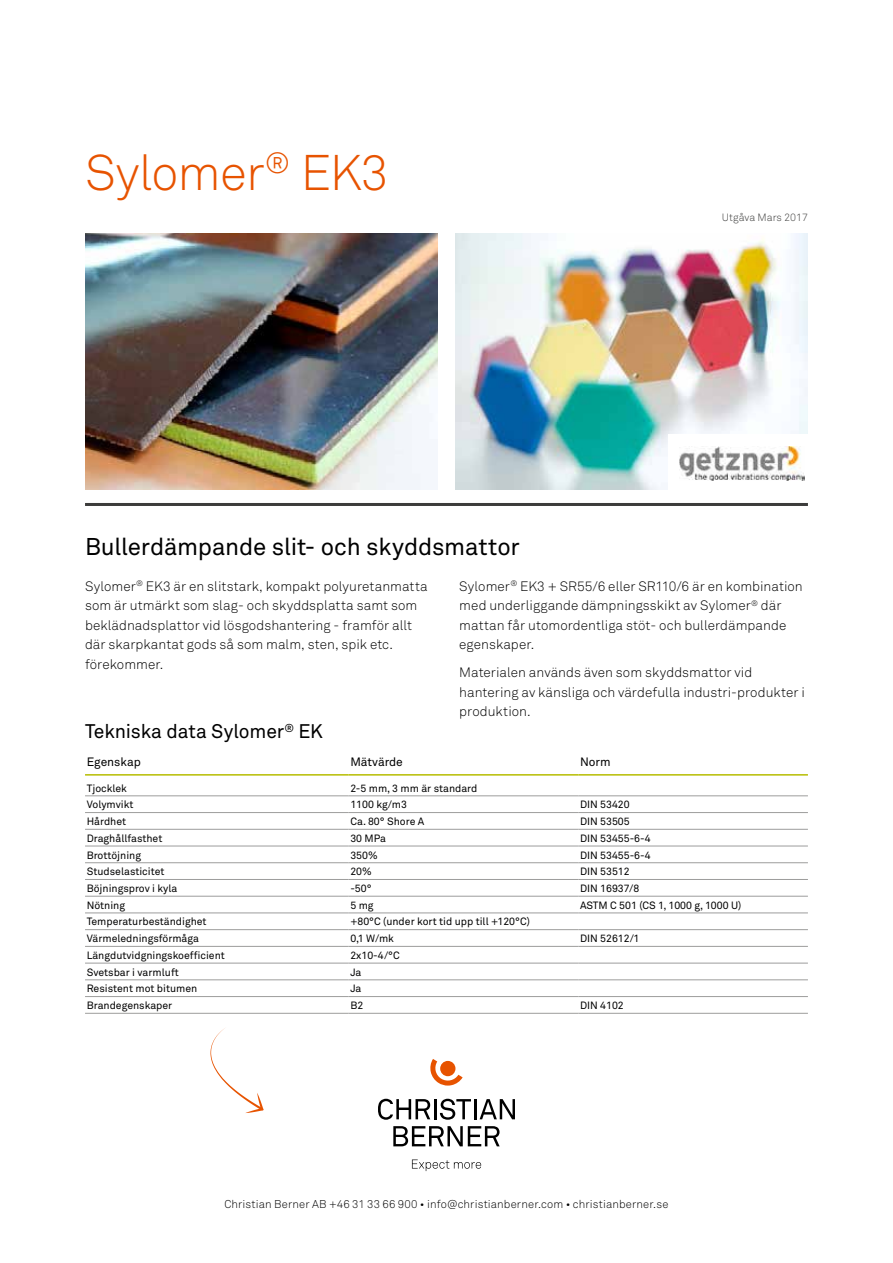
<style>
.page{position:relative;width:893px;height:1263px;background:#fff}
.page>*{position:absolute;margin:0;border:0;box-sizing:border-box;transform-origin:0 0}
.t1{font:49.5px "Akkurat Light Pro";letter-spacing:-.02em;color:#e75300}
.t2{font:24px "Akkurat Pro";letter-spacing:-.01em;color:#000}
.t3{font:19.5px "Akkurat Pro";letter-spacing:-.005em;color:#000}
.t4{font:13.5px/19.5px "Akkurat Light Pro";letter-spacing:.005em;color:#000}
.t5{font:12px "Akkurat Pro";color:#000}
.t6{font:11.25px "Akkurat Light Pro";letter-spacing:.015em;color:#000}
.t7{font:10.5px "Akkurat Pro";color:#000}
.t8{font:10.5px "Akkurat Light Pro";color:#3c3c3b}
</style>
<div class="page">
<svg style="left:412px;top:1159px;width:69px;height:12px"></svg>
<svg style="left:430px;top:1059px;width:33px;height:26px"></svg>
<svg style="left:378px;top:1099px;width:52px;height:21px"></svg>
<hr style="left:434px;top:1099px;width:2px;height:20px;background:#000">
<svg style="left:440px;top:1099px;width:31px;height:21px"></svg>
<hr style="left:474px;top:1099px;width:3px;height:20px;background:#000">
<svg style="left:480px;top:1099px;width:35px;height:20px"></svg>
<svg style="left:393px;top:1126px;width:107px;height:20px"></svg>
<hr style="left:85px;top:503px;width:723px;height:3px;background:#3c3c3b">
<img style="left:85px;top:234px;width:353px;height:255px">
<img style="left:455px;top:234px;width:353px;height:255px">
<svg style="left:210px;top:1028px;width:54px;height:85px"></svg>
<hr style="left:85px;top:795px;width:264px;height:1px;background:#9d9d9c">
<hr style="left:349px;top:795px;width:229px;height:1px;background:#9d9d9c">
<hr style="left:578px;top:795px;width:230px;height:1px;background:#9d9d9c">
<hr style="left:85px;top:812px;width:264px;height:1px;background:#9d9d9c">
<hr style="left:349px;top:812px;width:229px;height:1px;background:#9d9d9c">
<hr style="left:578px;top:812px;width:230px;height:1px;background:#9d9d9c">
<hr style="left:85px;top:829px;width:264px;height:1px;background:#9d9d9c">
<hr style="left:349px;top:829px;width:229px;height:1px;background:#9d9d9c">
<hr style="left:578px;top:829px;width:230px;height:1px;background:#9d9d9c">
<hr style="left:85px;top:846px;width:264px;height:1px;background:#9d9d9c">
<hr style="left:349px;top:846px;width:229px;height:1px;background:#9d9d9c">
<hr style="left:578px;top:846px;width:230px;height:1px;background:#9d9d9c">
<hr style="left:85px;top:862px;width:264px;height:1px;background:#9d9d9c">
<hr style="left:349px;top:862px;width:229px;height:1px;background:#9d9d9c">
<hr style="left:578px;top:862px;width:230px;height:1px;background:#9d9d9c">
<hr style="left:85px;top:879px;width:264px;height:1px;background:#9d9d9c">
<hr style="left:349px;top:879px;width:229px;height:1px;background:#9d9d9c">
<hr style="left:578px;top:879px;width:230px;height:1px;background:#9d9d9c">
<hr style="left:85px;top:896px;width:264px;height:1px;background:#9d9d9c">
<hr style="left:349px;top:896px;width:229px;height:1px;background:#9d9d9c">
<hr style="left:578px;top:896px;width:230px;height:1px;background:#9d9d9c">
<hr style="left:85px;top:913px;width:264px;height:1px;background:#9d9d9c">
<hr style="left:349px;top:913px;width:229px;height:1px;background:#9d9d9c">
<hr style="left:578px;top:913px;width:230px;height:1px;background:#9d9d9c">
<hr style="left:85px;top:929px;width:264px;height:1px;background:#9d9d9c">
<hr style="left:349px;top:929px;width:229px;height:1px;background:#9d9d9c">
<hr style="left:578px;top:929px;width:230px;height:1px;background:#9d9d9c">
<hr style="left:85px;top:946px;width:264px;height:1px;background:#9d9d9c">
<hr style="left:349px;top:946px;width:229px;height:1px;background:#9d9d9c">
<hr style="left:578px;top:946px;width:230px;height:1px;background:#9d9d9c">
<hr style="left:85px;top:963px;width:264px;height:1px;background:#9d9d9c">
<hr style="left:349px;top:963px;width:229px;height:1px;background:#9d9d9c">
<hr style="left:578px;top:963px;width:230px;height:1px;background:#9d9d9c">
<hr style="left:85px;top:979px;width:264px;height:1px;background:#9d9d9c">
<hr style="left:349px;top:979px;width:229px;height:1px;background:#9d9d9c">
<hr style="left:578px;top:979px;width:230px;height:1px;background:#9d9d9c">
<hr style="left:85px;top:996px;width:264px;height:1px;background:#9d9d9c">
<hr style="left:349px;top:996px;width:229px;height:1px;background:#9d9d9c">
<hr style="left:578px;top:996px;width:230px;height:1px;background:#9d9d9c">
<hr style="left:85px;top:1013px;width:264px;height:1px;background:#9d9d9c">
<hr style="left:349px;top:1013px;width:229px;height:1px;background:#9d9d9c">
<hr style="left:578px;top:1013px;width:230px;height:1px;background:#9d9d9c">
<hr style="left:85px;top:774px;width:264px;height:2px;background:#b6bd00">
<hr style="left:349px;top:774px;width:229px;height:2px;background:#b6bd00">
<hr style="left:578px;top:774px;width:230px;height:2px;background:#b6bd00">
<div style="left:668px;top:434px;width:148px;height:59px;background:#fff"></div>
<img style="left:679px;top:446px;width:126px;height:35px">
<h1 class="t1" style="left:85px;top:143px;width:306px">Sylomer<sup>®</sup> EK3</h1>
<h2 class="t2" style="left:85px;top:532px;width:436px">Bullerdämpande slit- och skyddsmattor</h2>
<p class="t8" style="left:722px;top:211px;width:88px">Utgåva Mars 2017</p>
<p class="t4" style="left:85px;top:577px;width:344px">Sylomer<sup>®</sup> EK3 är en slitstark, kompakt polyuretanmatta som är utmärkt som slag- och skyddsplatta samt som beklädnadsplattor vid lösgodshantering - framför allt där skarpkantat gods så som malm, sten, spik etc. förekommer.</p>
<p class="t4" style="left:459px;top:577px;width:345px">Sylomer<sup>®</sup> EK3 + SR55/6 eller SR110/6 är en kombination med underliggande dämpningsskikt av Sylomer<sup>®</sup> där mattan får utomordentliga stöt- och bullerdämpande egenskaper.</p>
<p class="t4" style="left:459px;top:663px;width:347px">Materialen används även som skyddsmattor vid hantering av känsliga och värdefulla industri-produkter i produktion.</p>
<h3 class="t3" style="left:85px;top:720px;width:239px">Tekniska data Sylomer<sup>®</sup> EK</h3>
<p class="t5" style="left:87px;top:755px;width:56px">Egenskap</p>
<p class="t5" style="left:350px;top:755px;width:54px">Mätvärde</p>
<p class="t5" style="left:580px;top:755px;width:32px">Norm</p>
<p class="t7" style="left:87px;top:782px;width:42px">Tjocklek</p>
<p class="t7" style="left:350px;top:782px;width:128px">2-5 mm, 3 mm är standard</p>
<p class="t7" style="left:87px;top:798px;width:48px">Volymvikt</p>
<p class="t7" style="left:350px;top:798px;width:58px">1100 kg/m3</p>
<p class="t7" style="left:580px;top:798px;width:51px">DIN 53420</p>
<p class="t7" style="left:87px;top:815px;width:41px">Hårdhet</p>
<p class="t7" style="left:350px;top:815px;width:76px">Ca. 80° Shore A</p>
<p class="t7" style="left:580px;top:815px;width:51px">DIN 53505</p>
<p class="t7" style="left:87px;top:832px;width:77px">Draghållfasthet</p>
<p class="t7" style="left:350px;top:832px;width:37px">30 MPa</p>
<p class="t7" style="left:580px;top:832px;width:72px">DIN 53455-6-4</p>
<p class="t7" style="left:87px;top:849px;width:56px">Brottöjning</p>
<p class="t7" style="left:350px;top:849px;width:29px">350%</p>
<p class="t7" style="left:580px;top:849px;width:72px">DIN 53455-6-4</p>
<p class="t7" style="left:87px;top:865px;width:79px">Studselasticitet</p>
<p class="t7" style="left:350px;top:865px;width:23px">20%</p>
<p class="t7" style="left:580px;top:865px;width:51px">DIN 53512</p>
<p class="t7" style="left:87px;top:882px;width:92px">Böjningsprov i kyla</p>
<p class="t7" style="left:350px;top:882px;width:23px">-50°</p>
<p class="t7" style="left:580px;top:882px;width:61px">DIN 16937/8</p>
<p class="t7" style="left:87px;top:899px;width:40px">Nötning</p>
<p class="t7" style="left:350px;top:899px;width:25px">5 mg</p>
<p class="t7" style="left:580px;top:899px;width:163px">ASTM C 501 (CS 1, 1000 g, 1000 U)</p>
<p class="t7" style="left:87px;top:916px;width:121px">Temperaturbeständighet</p>
<p class="t7" style="left:350px;top:916px;width:181px">+80°C (under kort tid upp till +120°C)</p>
<p class="t7" style="left:87px;top:932px;width:114px">Värmeledningsförmåga</p>
<p class="t7" style="left:350px;top:932px;width:45px">0,1 W/mk</p>
<p class="t7" style="left:580px;top:932px;width:61px">DIN 52612/1</p>
<p class="t7" style="left:87px;top:949px;width:140px">Längdutvidgningskoefficient</p>
<p class="t7" style="left:350px;top:949px;width:51px">2x10-4/°C</p>
<p class="t7" style="left:87px;top:966px;width:94px">Svetsbar i varmluft</p>
<p class="t7" style="left:350px;top:966px;width:13px">Ja</p>
<p class="t7" style="left:87px;top:982px;width:112px">Resistent mot bitumen</p>
<p class="t7" style="left:350px;top:982px;width:13px">Ja</p>
<p class="t7" style="left:87px;top:999px;width:87px">Brandegenskaper</p>
<p class="t7" style="left:350px;top:999px;width:14px">B2</p>
<p class="t7" style="left:580px;top:999px;width:45px">DIN 4102</p>
<p class="t6" style="left:224px;top:1197px;width:445px">Christian Berner AB +46 31 33 66 900 • info@christianberner.com • christianberner.se</p>
</div>
